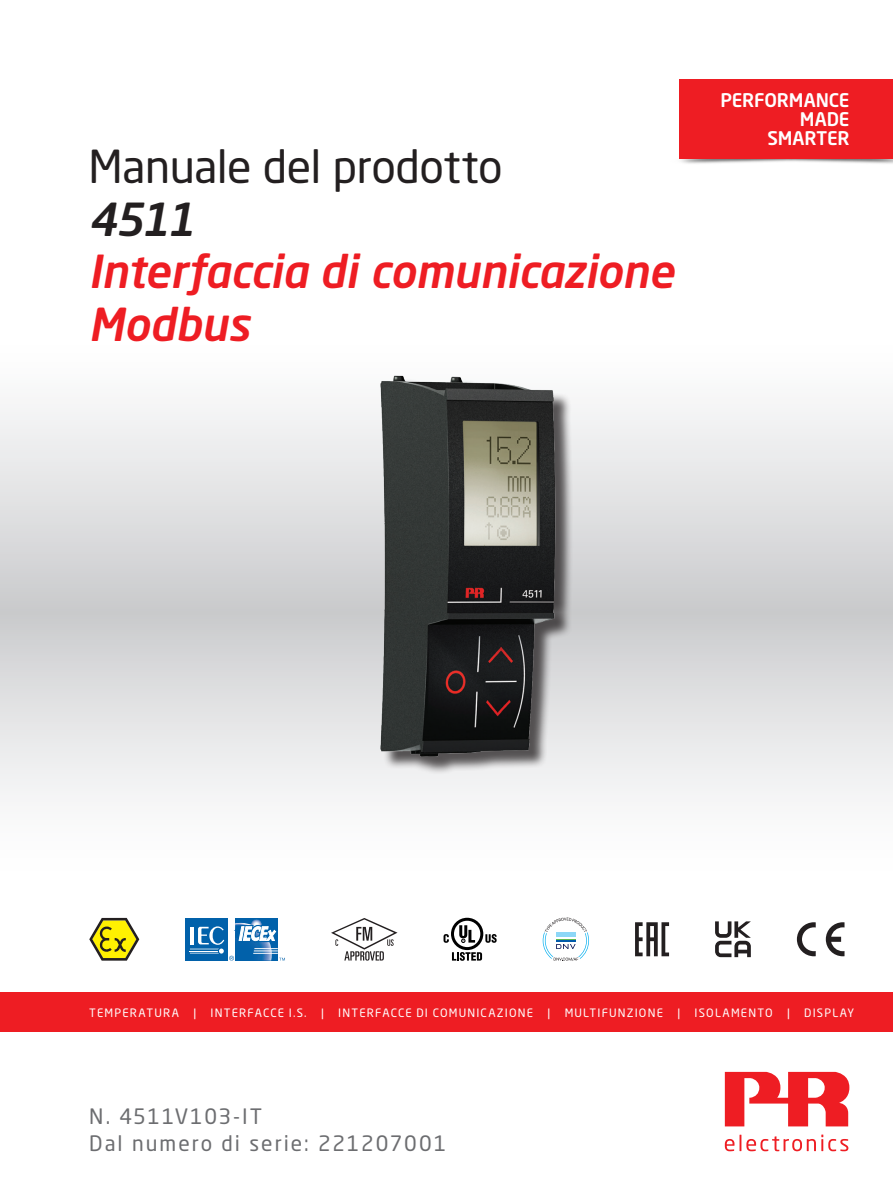
<style>
.page{position:relative;width:893px;height:1191px;background:#fff}
.page>*{position:absolute;margin:0;border:0;box-sizing:border-box;transform-origin:0 0}
.t1{font:italic 500 45px/52.5px "Neo Sans Pro";letter-spacing:-.005em;color:#ee1d23}
.t2{font:45px "Neo Sans Pro";letter-spacing:-.01em;color:#231f20}
.t3{font:italic 500 45px "Neo Sans Pro";color:#231f20}
.t4{font:21px/27px "Neo Sans Pro";letter-spacing:.09em;color:#6c6d70}
.t5{font:500 18.6px/19px "Neo Sans Std";letter-spacing:-.01em;color:#fff;text-align:right}
.t6{font:11.4px "Neo Sans Pro";letter-spacing:.1em;color:#fff}
</style>
<div class="page">
<svg style="left:0;top:408px;width:893px;height:387px"></svg>
<div style="left:0;top:992px;width:893px;height:40px;background:#ee1d23"></div>
<svg style="left:725px;top:1134px;width:123px;height:17px"></svg>
<svg style="left:725px;top:1071px;width:124px;height:55px"></svg>
<img style="left:264px;top:375px;width:365px;height:401px">
<img style="left:679px;top:153px;width:214px;height:11px">
<div style="left:680px;top:79px;width:213px;height:80px;background:#ee1d23"></div>
<svg style="left:826px;top:922px;width:18px;height:34px"></svg>
<svg style="left:797px;top:922px;width:19px;height:34px"></svg>
<div style="left:185px;top:918px;width:43px;height:42px;background:#0161aa"></div>
<svg style="left:190px;top:918px;width:95px;height:42px"></svg>
<svg style="left:89px;top:918px;width:50px;height:42px"></svg>
<svg style="left:635px;top:922px;width:34px;height:34px"></svg>
<svg style="left:331px;top:918px;width:66px;height:42px"></svg>
<svg style="left:444px;top:917px;width:53px;height:43px"></svg>
<svg style="left:543px;top:917px;width:46px;height:44px"></svg>
<svg style="left:715px;top:921px;width:36px;height:36px"></svg>
<h1 class="t2" style="left:89px;top:139px;width:415px">Manuale del prodotto</h1>
<h1 class="t3" style="left:89px;top:191px;width:107px">4511</h1>
<h1 class="t1" style="left:89px;top:244px;width:587px">Interfaccia di comunicazione<br>Modbus</h1>
<h3 class="t5" style="left:720px;top:90px;width:131px">PERFORMANCE<br>MADE<br>SMARTER</h3>
<p class="t6" style="left:89px;top:1005px;width:91px">TEMPERATURA</p>
<p class="t6" style="left:193px;top:1005px;width:4px">|</p>
<p class="t6" style="left:211px;top:1005px;width:98px">INTERFACCE I.S.</p>
<p class="t6" style="left:321px;top:1005px;width:4px">|</p>
<p class="t6" style="left:338px;top:1005px;width:196px">INTERFACCE DI COMUNICAZIONE</p>
<p class="t6" style="left:547px;top:1005px;width:4px">|</p>
<p class="t6" style="left:565px;top:1005px;width:100px">MULTIFUNZIONE</p>
<p class="t6" style="left:677px;top:1005px;width:4px">|</p>
<p class="t6" style="left:694px;top:1005px;width:80px">ISOLAMENTO</p>
<p class="t6" style="left:787px;top:1005px;width:4px">|</p>
<p class="t6" style="left:804px;top:1005px;width:51px">DISPLAY</p>
<h2 class="t4" style="left:89px;top:1102px;width:359px">N. 4511V103-IT<br>Dal numero di serie: 221207001</h2>
</div>
